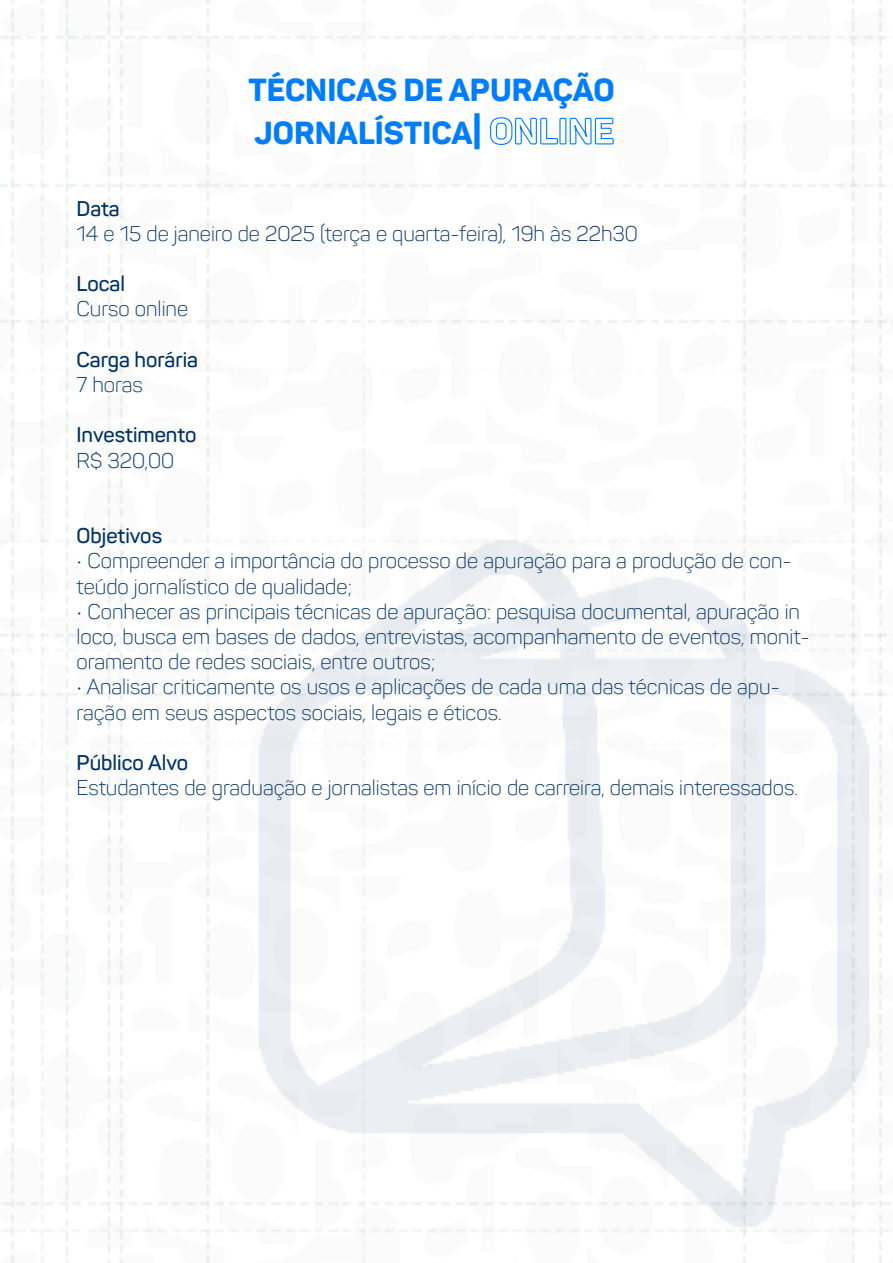
<style>
.page{position:relative;width:893px;height:1263px;background:#fff}
.page>*{position:absolute;margin:0;border:0;box-sizing:border-box;transform-origin:0 0}
.t1{font:800 31.5px/43.2px "Panton";color:#007dfa}
.t2{font:300 21px/25.2px "Panton";color:#003162}
.t3{font:600 21px "Panton";color:#003162}
.s1{font-size:36px}
</style>
<div class="page">
<img style="left:206px;top:0;width:4px;height:1263px">
<img style="left:851px;top:0;width:4px;height:1263px">
<img style="left:11px;top:0;width:3px;height:1263px">
<img style="left:120px;top:0;width:3px;height:1263px">
<img style="left:65px;top:0;width:4px;height:1263px">
<img style="left:0;top:691px;width:893px;height:8px">
<img style="left:11px;top:740px;width:872px;height:9px">
<img style="left:0;top:646px;width:883px;height:8px">
<img style="left:0;top:630px;width:893px;height:8px">
<img style="left:11px;top:302px;width:872px;height:8px">
<img style="left:0;top:538px;width:886px;height:8px">
<img style="left:11px;top:430px;width:872px;height:8px">
<img style="left:11px;top:366px;width:872px;height:8px">
<img style="left:11px;top:262px;width:872px;height:8px">
<img style="left:11px;top:215px;width:872px;height:8px">
<img style="left:0;top:182px;width:893px;height:8px">
<img style="left:11px;top:1168px;width:872px;height:8px">
<img style="left:1px;top:1198px;width:890px;height:8px">
<img style="left:3px;top:1226px;width:888px;height:8px">
<svg style="left:258px;top:540px;width:611px;height:687px"></svg>
<svg style="left:490px;top:117px;width:68px;height:28px"></svg>
<div style="left:559px;top:118px;width:7px;height:26px;border:1px solid #007dfa"></div>
<svg style="left:569px;top:117px;width:45px;height:28px"></svg>
<h1 class="t1" style="left:248px;top:68px;width:368px">TÉCNICAS DE APURAÇÃO<br>JORNALÍSTICA<span class="s1">|</span></h1>
<p class="t3" style="left:77px;top:195px;width:45px">Data</p>
<p class="t2" style="left:77px;top:221px;width:563px">14 e 15 de janeiro de 2025 (terça e quarta-feira), 19h às 22h30</p>
<p class="t3" style="left:77px;top:271px;width:50px">Local</p>
<p class="t2" style="left:77px;top:296px;width:113px">Curso online</p>
<p class="t3" style="left:77px;top:346px;width:123px">Carga horária</p>
<p class="t2" style="left:77px;top:372px;width:68px">7 horas</p>
<p class="t3" style="left:77px;top:422px;width:122px">Investimento</p>
<p class="t2" style="left:77px;top:448px;width:99px">R$ 320,00</p>
<p class="t3" style="left:77px;top:523px;width:87px">Objetivos</p>
<p class="t2" style="left:77px;top:548px;width:716px">• Compreender a importância do processo de apuração para a produção de con&shy;teúdo jornalístico de qualidade;</p>
<p class="t2" style="left:77px;top:599px;width:735px">• Conhecer as principais técnicas de apuração: pesquisa documental, apuração in loco, busca em bases de dados, entrevistas, acompanhamento de eventos, monit&shy;oramento de redes sociais, entre outros;</p>
<p class="t2" style="left:77px;top:674px;width:704px">• Analisar criticamente os usos e aplicações de cada uma das técnicas de apu&shy;ração em seus aspectos sociais, legais e éticos.</p>
<p class="t3" style="left:77px;top:750px;width:113px">Público Alvo</p>
<p class="t2" style="left:77px;top:775px;width:723px">Estudantes de graduação e jornalistas em início de carreira, demais interessados.</p>
</div>
